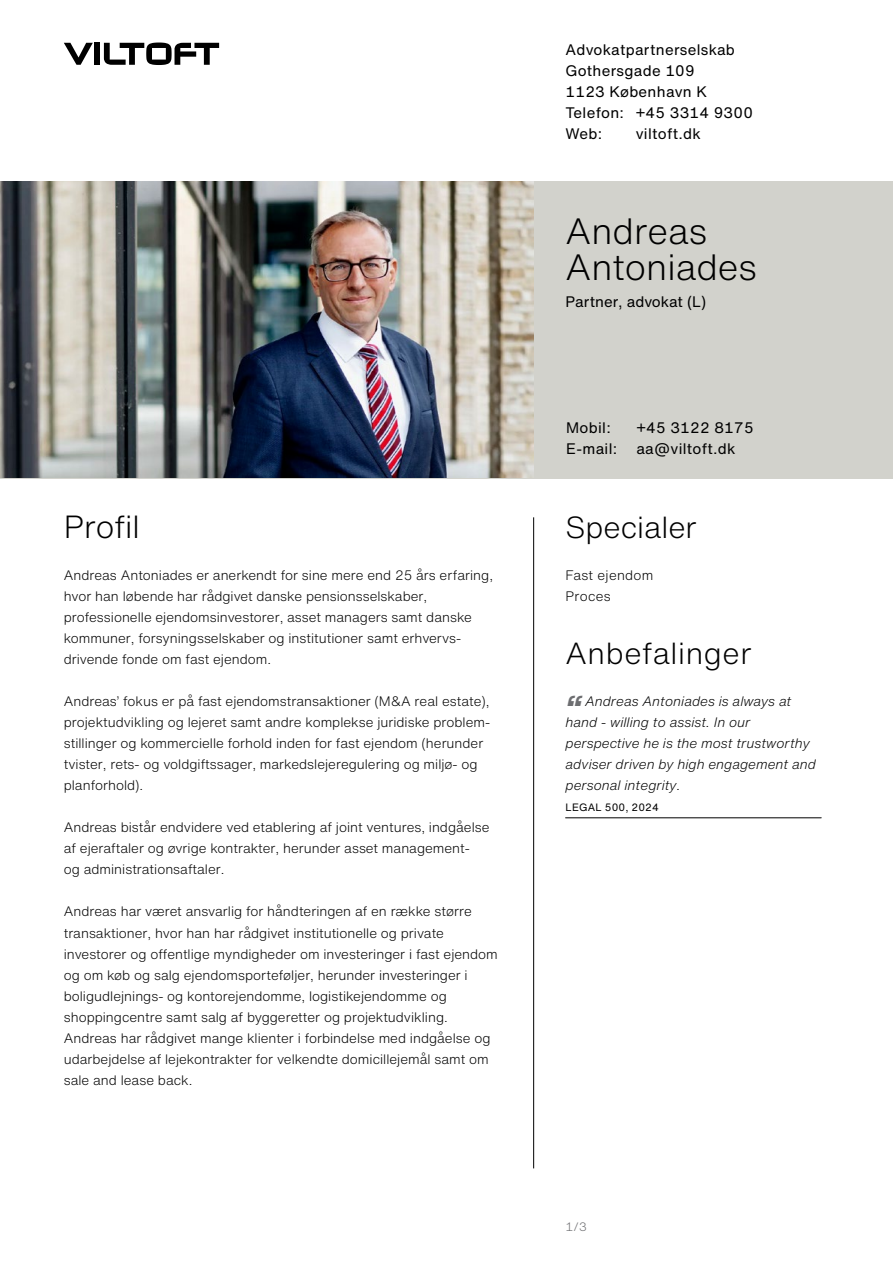
<style>
.page{position:relative;width:893px;height:1263px;background:#fff}
.page>*{position:absolute;margin:0;border:0;box-sizing:border-box;transform-origin:0 0}
.t1{font:300 36px/36px "Helvetica Now Text";color:#000}
.t2{font:300 31.5px "Helvetica Now Text";color:#000}
.t3{font:300 30px "Helvetica Now Text";letter-spacing:.02em;color:#000}
.t4{font:300 30px "Helvetica Now Text";color:#000}
.t5{font:15px/21px "Helvetica Now Text";letter-spacing:.02em;color:#000}
.t6{font:15px "Helvetica Now Text";color:#000}
.t7{font:300 13.5px/21px "Helvetica Now Text";color:#000}
.t8{font:italic 300 13.5px/21px "Helvetica Now Text";color:#000}
.t9{font:300 13.5px/21px "Helvetica Now Text";letter-spacing:.02em;color:#000}
.t10{font:300 12px "Helvetica Now Text";color:#6d6e71}
.t11{font:10.5px "Helvetica Now Text";letter-spacing:.01em;color:#000}
.s1{font-weight:800;font-size:28.5px;color:#6d6e71}
</style>
<div class="page">
<div style="left:0;top:181px;width:893px;height:298px;background:#d2d2cc"></div>
<hr style="left:533px;top:517px;width:1px;height:651px;background:#000">
<img style="left:0;top:181px;width:534px;height:296px">
<svg style="left:64px;top:43px;width:29px;height:22px"></svg>
<div style="left:94px;top:43px;width:6px;height:22px;background:#000"></div>
<svg style="left:104px;top:43px;width:115px;height:22px"></svg>
<hr style="left:566px;top:817px;width:255px;height:1px;background:#000">
<h2 class="t2" style="left:64px;top:506px;width:78px">Profil</h2>
<p class="t7" style="left:64px;top:565px;width:431px">Andreas Antoniades er anerkendt for sine mere end 25 års erfaring, hvor han løbende har rådgivet danske pensionsselskaber, professionelle ejendomsinvestorer, asset managers samt danske kommuner, forsyningsselskaber og institutioner samt erhvervs&shy;drivende fonde om fast ejendom.</p>
<p class="t7" style="left:64px;top:691px;width:428px">Andreas’ fokus er på fast ejendomstransaktioner (M&amp;A real estate), projektudvikling og lejeret samt andre komplekse juridiske problem&shy;stillinger og kommercielle forhold inden for fast ejendom (herunder tvister, rets- og voldgiftssager, markedslejeregulering og miljø- og planforhold).</p>
<p class="t7" style="left:64px;top:817px;width:427px">Andreas bistår endvidere ved etablering af joint ventures, indgåelse af ejeraftaler og øvrige kontrakter, herunder asset management-<br>og administrationsaftaler.</p>
<p class="t7" style="left:64px;top:901px;width:436px">Andreas har været ansvarlig for håndteringen af en række større transaktioner, hvor han har rådgivet institutionelle og private investorer og offentlige myndigheder om investeringer i fast ejendom og om køb og salg ejendomsporteføljer, herunder investeringer i boligudlejnings- og kontorejendomme, logistikejendomme og shoppingcentre samt salg af byggeretter og projektudvikling.<br>Andreas har rådgivet mange klienter i forbindelse med indgåelse og udarbejdelse af lejekontrakter for velkendte domicillejemål samt om sale and lease back.</p>
<p class="t5" style="left:566px;top:40px;width:189px">Advokatpartnerselskab<br>Gothersgade 109<br>1123 København K<br>Telefon: +45 3314 9300<br>Web:</p>
<p class="t5" style="left:636px;top:124px;width:67px">viltoft.dk</p>
<h1 class="t1" style="left:566px;top:213px;width:193px">Andreas<br>Antoniades</h1>
<p class="t6" style="left:566px;top:292px;width:142px">Partner, advokat (L)</p>
<p class="t5" style="left:566px;top:418px;width:46px">Mobil:</p>
<p class="t5" style="left:636px;top:418px;width:119px">+45 3122 8175</p>
<p class="t5" style="left:566px;top:439px;width:53px">E-mail:</p>
<p class="t5" style="left:636px;top:439px;width:101px">aa@viltoft.dk</p>
<h3 class="t4" style="left:566px;top:507px;width:133px">Specialer</h3>
<p class="t9" style="left:566px;top:565px;width:89px">Fast ejendom<br>Proces</p>
<h3 class="t3" style="left:566px;top:633px;width:187px">Anbefalinger</h3>
<p class="t8" style="left:566px;top:691px;width:252px"><span class="s1">“</span> Andreas Antoniades is always at hand - willing to assist. In our perspective he is the most trustworthy adviser driven by high engagement and personal integrity.</p>
<p class="t11" style="left:566px;top:800px;width:95px">LEGAL 500, 2024</p>
<p class="t10" style="left:566px;top:1219px;width:23px">1/3</p>
</div>
